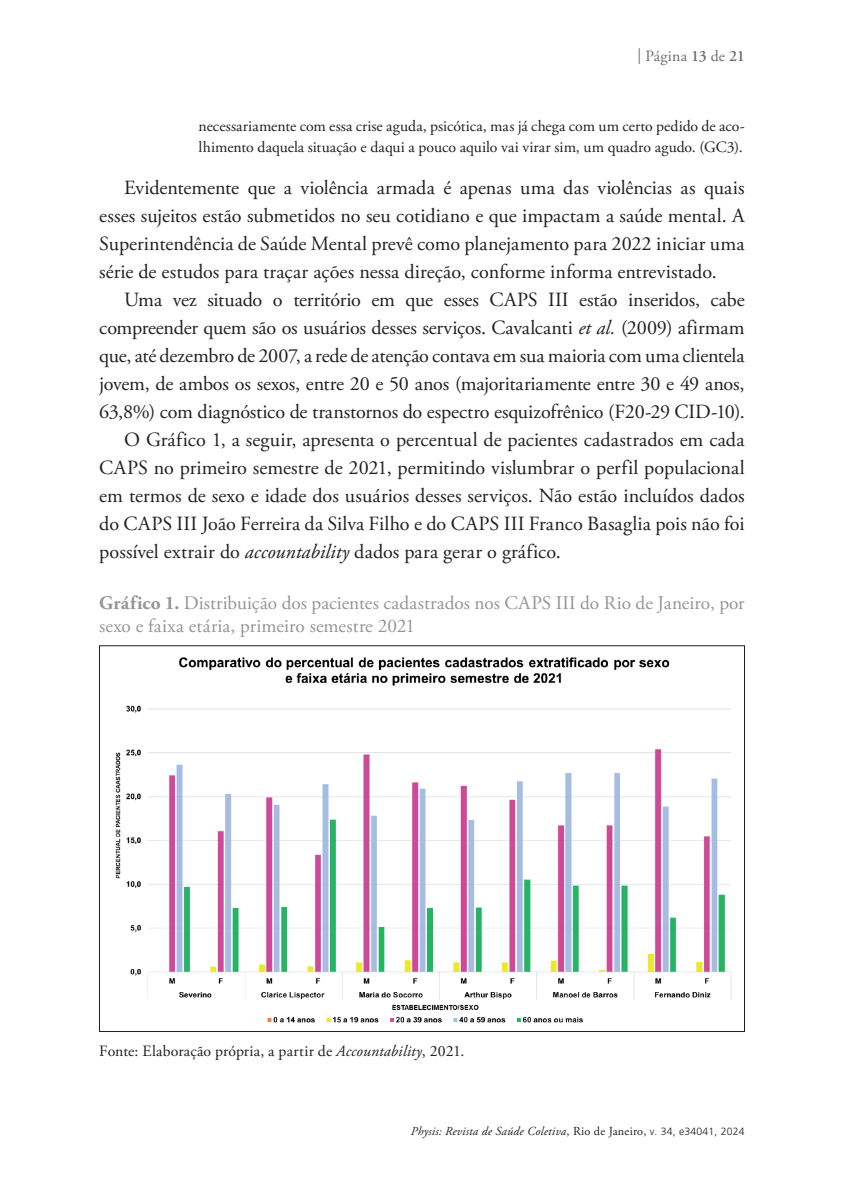
<style>
.page{position:relative;width:844px;height:1191px;background:#fff}
.page>*{position:absolute;margin:0;border:0;box-sizing:border-box;transform-origin:0 0}
.t1{font:20.12px/28px "Adobe Garamond Pro";letter-spacing:-.005em;color:#231f20;text-align:justify}
.t2{font:19.25px/22.8px "Adobe Garamond Pro";letter-spacing:.005em;color:#939598}
.t3{font:15.75px/21px "Adobe Garamond Pro";letter-spacing:.005em;color:#231f20}
.t4{font:15.75px "Adobe Garamond Pro";letter-spacing:.015em;color:#6c6d70}
.t5{font:italic 12.25px "Adobe Garamond Pro";letter-spacing:.015em;color:#231f20}
.s1{font-weight:600}
.s2{font-style:italic}
.s3{font-weight:700}
.s4{font-style:normal}
.s5{font-family:"Frutiger";font-weight:300;font-style:normal;font-size:10.5px}
</style>
<div class="page">
<img style="left:115px;top:657px;width:617px;height:366px">
<p class="t4" style="left:637px;top:47px;width:108px">| Página <span class="s1">13</span> de <span class="s1">21</span></p>
<p class="t3" style="left:198px;top:116px;width:547px">necessariamente com essa crise aguda, psicótica, mas já chega com um certo pedido de aco&shy;lhimento daquela situação e daqui a pouco aquilo vai virar sim, um quadro agudo. (GC3).</p>
<p class="t1" style="left:99px;top:175px;width:646px;text-indent:25px">Evidentemente que a violência armada é apenas uma das violências as quais esses sujeitos estão submetidos no seu cotidiano e que impactam a saúde mental. A Superintendência de Saúde Mental prevê como planejamento para 2022 iniciar uma série de estudos para traçar ações nessa direção, conforme informa entrevistado.</p>
<p class="t1" style="left:124px;top:287px;width:622px">Uma vez situado o território em que esses CAPS III estão inseridos, cabe</p>
<p class="t1" style="left:99px;top:315px;width:646px">compreender quem são os usuários desses serviços. Cavalcanti <span class="s2">et al.</span> (2009) afirmam</p>
<p class="t1" style="left:99px;top:343px;width:646px">que, até dezembro de 2007, a rede de atenção contava em sua maioria com uma clientela</p>
<p class="t1" style="left:99px;top:371px;width:646px">jovem, de ambos os sexos, entre 20 e 50 anos (majoritariamente entre 30 e 49 anos,</p>
<p class="t1" style="left:99px;top:399px;width:646px">63,8%) com diagnóstico de transtornos do espectro esquizofrênico (F20-29 CID-10).</p>
<p class="t1" style="left:124px;top:427px;width:622px">O Gráfico 1, a seguir, apresenta o percentual de pacientes cadastrados em cada</p>
<p class="t1" style="left:99px;top:455px;width:646px">CAPS no primeiro semestre de 2021, permitindo vislumbrar o perfil populacional</p>
<p class="t1" style="left:99px;top:483px;width:646px">em termos de sexo e idade dos usuários desses serviços. Não estão incluídos dados</p>
<p class="t1" style="left:99px;top:511px;width:646px">do CAPS III João Ferreira da Silva Filho e do CAPS III Franco Basaglia pois não foi</p>
<p class="t1" style="left:99px;top:539px;width:463px">possível extrair do <span class="s2">accountability</span> dados para gerar o gráfico.</p>
<p class="t2" style="left:99px;top:592px;width:646px"><span class="s3">Gráfico 1.</span> Distribuição dos pacientes cadastrados nos CAPS III do Rio de Janeiro, por sexo e faixa etária, primeiro semestre 2021</p>
<p class="t3" style="left:99px;top:1041px;width:366px">Fonte: Elaboração própria, a partir de <span class="s2">Accountability</span>, 2021.</p>
<p class="t5" style="left:410px;top:1124px;width:335px">Physis: Revista de Saúde Coletiva<span class="s4">, Rio de Janeiro,</span> <span class="s5">v. 34, e34041, 2024</span></p>
</div>
